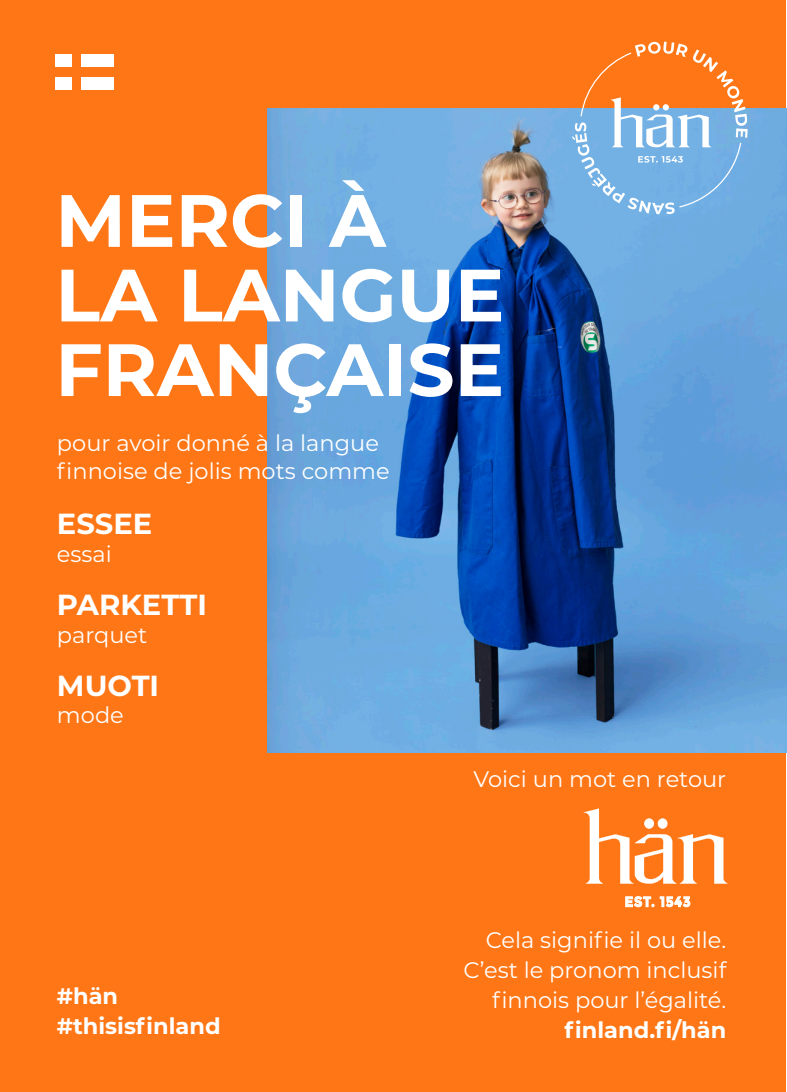
<style>
.page{position:relative;width:787px;height:1092px;background:#fff}
.page>*{position:absolute;margin:0;border:0;box-sizing:border-box;transform-origin:0 0}
.t1{font:700 74px/74.5px "Montserrat";color:#fff}
.t2{font:700 29px "Montserrat";color:#fff}
.t3{font:22.5px/30px "Montserrat";color:#fff}
.t4{font:700 22.5px/30px "Montserrat";color:#fff}
.s1{font-weight:700}
</style>
<div class="page">
<div style="left:1px;top:1px;width:785px;height:1090px;background:#fe7615"></div>
<img style="left:267px;top:108px;width:520px;height:644px">
<svg style="left:625px;top:896px;width:29px;height:10px"></svg>
<svg style="left:660px;top:896px;width:30px;height:10px"></svg>
<svg style="left:583px;top:808px;width:144px;height:75px"></svg>
<div style="left:81px;top:77px;width:33px;height:13px;background:#fff"></div>
<div style="left:55px;top:54px;width:17px;height:13px;background:#fff"></div>
<div style="left:55px;top:77px;width:17px;height:13px;background:#fff"></div>
<div style="left:81px;top:54px;width:33px;height:13px;background:#fff"></div>
<svg style="left:572px;top:42px;width:175px;height:172px"></svg>
<p class="t1" style="left:55px;top:179px;width:450px">MERCI À<br>LA LANGUE<br>FRANÇAISE</p>
<p class="t3" style="left:57px;top:428px;width:334px;line-height:27.5px">pour avoir donné à la langue finnoise de jolis mots comme</p>
<p class="t2" style="left:57px;top:503px;width:97px">ESSEE</p>
<p class="t3" style="left:57px;top:538px;width:56px">essai</p>
<p class="t2" style="left:57px;top:583px;width:151px">PARKETTI</p>
<p class="t3" style="left:57px;top:619px;width:92px">parquet</p>
<p class="t2" style="left:57px;top:664px;width:104px">MUOTI</p>
<p class="t3" style="left:57px;top:699px;width:68px">mode</p>
<p class="t4" style="left:57px;top:979px;width:165px">#hän #thisisfinland</p>
<p class="t3" style="left:473px;top:763px;width:254px">Voici un mot en retour</p>
<p class="t3" style="left:463px;top:923px;width:264px;text-align:right">Cela signifie il ou elle.<br>C’est le pronom inclusif finnois pour l’égalité. <span class="s1">finland.fi/hän</span></p>
</div>
